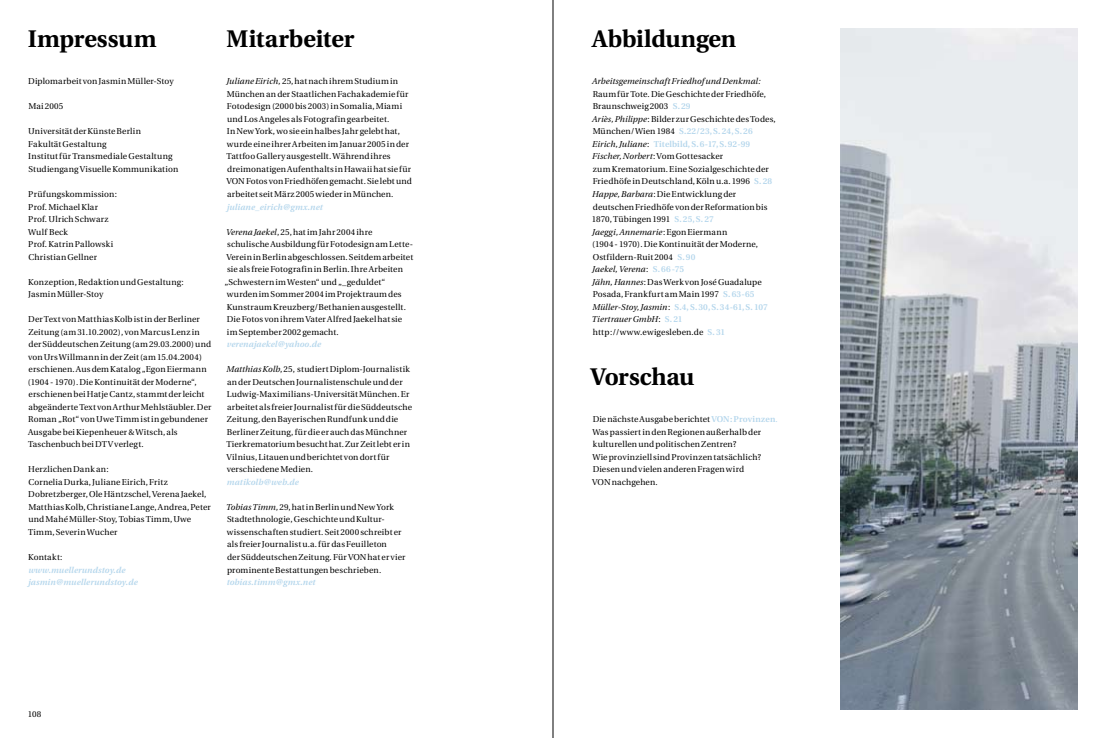
<style>
.page{position:relative;width:1106px;height:738px;background:#fff}
.page>*{position:absolute;margin:0;border:0;box-sizing:border-box;transform-origin:0 0}
.t1{font:700 24px "Utopia";letter-spacing:-.005em;color:#000}
.t2{font:8.5px/12.5px "Utopia";letter-spacing:.015em;color:#000}
.t3{font:italic 600 8.5px/12.5px "Utopia";letter-spacing:.01em;color:#b4d6ec}
.t4{font:italic 8.5px "Utopia";letter-spacing:.01em;color:#000}
.s1{font-style:italic}
.s2{font-weight:600;color:#b4d6ec}
.s3{color:#b4d6ec}
</style>
<div class="page">
<img style="left:840px;top:28px;width:237px;height:681px">
<hr style="left:553px;top:0;width:1px;height:737px;background:#000">
<h1 class="t1" style="left:28px;top:25px;width:130px">Impressum</h1>
<p class="t2" style="left:28px;top:75px;width:147px">Diplomarbeit von Jasmin Müller-Stoy</p>
<p class="t2" style="left:28px;top:100px;width:37px">Mai 2005</p>
<p class="t2" style="left:28px;top:125px;width:152px">Universität der Künste Berlin<br>Fakultät Gestaltung<br>Institut für Transmediale Gestaltung<br>Studiengang Visuelle Kommunikation</p>
<p class="t2" style="left:28px;top:188px;width:90px">Prüfungskommission:<br>Prof. Michael Klar<br>Prof. Ulrich Schwarz<br>Wulf Beck<br>Prof. Katrin Pallowski<br>Christian Gellner</p>
<p class="t2" style="left:28px;top:275px;width:157px">Konzeption, Redaktion und Gestaltung:<br>Jasmin Müller-Stoy</p>
<p class="t2" style="left:28px;top:313px;width:185px">Der Text von Matthias Kolb ist in der Berliner Zeitung (am 31.10.2002), von Marcus Lenz in der Süddeutschen Zeitung (am 29.03.2000) und von Urs Willmann in der Zeit (am 15.04.2004) erschienen. Aus dem Katalog „Egon Eiermann (1904 - 1970). Die Kontinuität der Moderne“, erschienen bei Hatje Cantz, stammt der leicht abgeänderte Text von Arthur Mehlstäubler. Der Roman „Rot“ von Uwe Timm ist in gebundener Ausgabe bei Kiepenheuer &amp; Witsch, als Taschenbuch bei DTV verlegt.</p>
<p class="t2" style="left:28px;top:463px;width:184px">Herzlichen Dank an:<br>Cornelia Durka, Juliane Eirich, Fritz Dobretzberger, Ole Häntzschel, Verena Jaekel, Matthias Kolb, Christiane Lange, Andrea, Peter und Mahé Müller-Stoy, Tobias Timm, Uwe Timm, Severin Wucher</p>
<p class="t2" style="left:28px;top:550px;width:36px">Kontakt:</p>
<p class="t3" style="left:28px;top:563px;width:111px">www.muellerundstoy.de jasmin@muellerundstoy.de</p>
<h1 class="t1" style="left:226px;top:25px;width:129px">Mitarbeiter</h1>
<p class="t2" style="left:226px;top:75px;width:187px"><span class="s1">Juliane Eirich,</span> 25, hat nach ihrem Studium in München an der Staatlichen Fachakademie für Fotodesign (2000 bis 2003) in Somalia, Miami und Los Angeles als Fotografin gearbeitet.<br>In New York, wo sie ein halbes Jahr gelebt hat, wurde eine ihrer Arbeiten im Januar 2005 in der Tattfoo Gallery ausgestellt. Während ihres dreimonatigen Aufenthalts in Hawaii hat sie für VON Fotos von Friedhöfen gemacht. Sie lebt und arbeitet seit März 2005 wieder in München.</p>
<p class="t3" style="left:227px;top:200px;width:97px">juliane_eirich@gmx.net</p>
<p class="t2" style="left:226px;top:225px;width:148px"><span class="s1">Verena Jaekel</span>, 25, hat im Jahr 2004 ihre</p>
<p class="t2" style="left:227px;top:238px;width:187px">schulische Ausbildung für Fotodesign am Lette-</p>
<p class="t2" style="left:226px;top:250px;width:188px">Verein in Berlin abgeschlossen. Seitdem arbeitet</p>
<p class="t2" style="left:227px;top:263px;width:177px">sie als freie Fotografin in Berlin. Ihre Arbeiten</p>
<p class="t2" style="left:224px;top:275px;width:162px">„Schwestern im Westen“ und „_geduldet“</p>
<p class="t2" style="left:227px;top:288px;width:176px">wurden im Sommer 2004 im Projektraum des</p>
<p class="t2" style="left:227px;top:300px;width:181px">Kunstraum Kreuzberg/Bethanien ausgestellt.</p>
<p class="t2" style="left:227px;top:313px;width:177px">Die Fotos von ihrem Vater Alfred Jaekel hat sie</p>
<p class="t2" style="left:227px;top:325px;width:113px">im September 2002 gemacht.</p>
<p class="t3" style="left:227px;top:338px;width:96px">verenajaekel@yahoo.de</p>
<p class="t2" style="left:226px;top:363px;width:187px"><span class="s1">Matthias Kolb</span>, 25, studiert Diplom-Journalistik an der Deutschen Journalistenschule und der Ludwig-Maximilians-Universität München. Er arbeitet als freier Journalist für die Süddeutsche Zeitung, den Bayerischen Rundfunk und die Berliner Zeitung, für die er auch das Münchner Tierkrematorium besucht hat. Zur Zeit lebt er in Vilnius, Litauen und berichtet von dort für verschiedene Medien.</p>
<p class="t3" style="left:227px;top:475px;width:73px">matikolb@web.de</p>
<p class="t2" style="left:226px;top:500px;width:181px"><span class="s1">Tobias Timm,</span> 29, hat in Berlin und New York Stadtethnologie, Geschichte und Kultur&shy;wissenschaften studiert. Seit 2000 schreibt er als freier Journalist u.a. für das Feuilleton<br>der Süddeutschen Zeitung. Für VON hat er vier prominente Bestattungen beschrieben.</p>
<p class="t3" style="left:227px;top:575px;width:90px">tobias.timm@gmx.net</p>
<p class="t2" style="left:28px;top:707px;width:15px">108</p>
<h1 class="t1" style="left:592px;top:25px;width:145px">Abbildungen</h1>
<p class="t4" style="left:592px;top:77px;width:170px">Arbeitsgemeinschaft Friedhof und Denkmal:</p>
<p class="t2" style="left:592px;top:88px;width:185px">Raum für Tote. Die Geschichte der Friedhöfe, Braunschweig 2003 <span class="s2">S. 29<br></span><span class="s1">Ariès, Philippe</span>: Bilder zur Geschichte des Todes, München/Wien 1984 <span class="s2">S.22/23, S. 24, S. 26<br></span><span class="s1">Eirich, Juliane</span>: <span class="s2">Titelbild, S. 6-17, S. 92-99<br></span><span class="s1">Fischer, Norbert</span>: Vom Gottesacker<br>zum Krematorium. Eine Sozialgeschichte der Friedhöfe in Deutschland, Köln u.a. 1996 <span class="s2">S. 28<br></span><span class="s1">Happe, Barbara</span>: Die Entwicklung der deutschen Friedhöfe von der Reformation bis 1870, Tübingen 1991 <span class="s2">S. 25, S. 27<br></span><span class="s1">Jaeggi, Annemarie</span>: Egon Eiermann<br>(1904 - 1970). Die Kontinuität der Moderne, Ostfildern-Ruit 2004 <span class="s2">S. 90<br></span><span class="s1">Jaekel, Verena</span>: <span class="s2">S. 66 -75<br></span><span class="s1">Jähn, Hannes</span>: Das Werk von José Guadalupe Posada, Frankfurt am Main 1997 <span class="s2">S. 63-65<br></span><span class="s1">Müller-Stoy, Jasmin</span>: <span class="s2">S.4, S. 30, S. 34-61, S. 107<br></span><span class="s1">Tiertrauer GmbH</span>: <span class="s2">S. 21 </span>http://www.ewigesleben.de <span class="s2">S. 31</span></p>
<h1 class="t1" style="left:590px;top:362px;width:105px">Vorschau</h1>
<p class="t2" style="left:592px;top:413px;width:187px">Die nächste Ausgabe berichtet <span class="s2">VON: Provinzen</span><span class="s3">.<br></span>Was passiert in den Regionen außerhalb der kulturellen und politischen Zentren?<br>Wie provinziell sind Provinzen tatsächlich?<br>Diesen und vielen anderen Fragen wird<br>VON nachgehen.</p>
</div>
